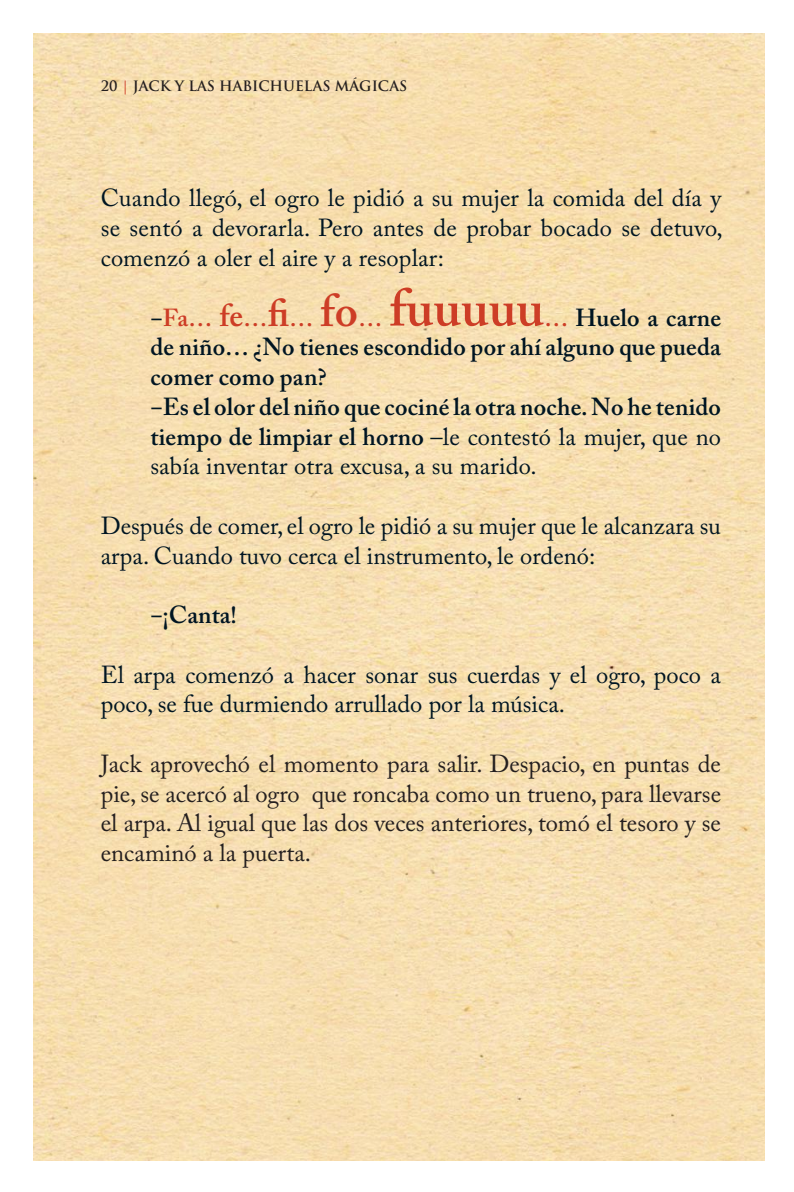
<style>
.page{position:relative;width:794px;height:1192px;background:#fff}
.page>*{position:absolute;margin:0;border:0;box-sizing:border-box;transform-origin:0 0}
.t1{font:24.5px/29.8px "Adobe Caslon Pro";color:#001522}
.t2{font:600 24.5px/29.8px "Adobe Caslon Pro";letter-spacing:.005em;color:#001522}
.t3{font:24.5px/29.8px "Adobe Caslon Pro";color:#241f1f;text-align:justify}
.t4{font:700 14px "Trajan Pro";color:#241f1f}
.s1{color:#cd3d26}
.s2{font-size:31.5px;color:#cd3d26}
.s3{font-size:38.5px;color:#cd3d26}
.s4{font-size:45.5px;color:#cd3d26}
.s5{font-size:52.5px;color:#cd3d26}
.s6{font-weight:400}
</style>
<div class="page">
<img style="left:33px;top:33px;width:731px;height:1127px">
<p class="t4" style="left:101px;top:78px;width:308px">20 <span class="s1">|</span> JACK Y LAS HABICHUELAS MÁGICAS</p>
<p class="t1" style="left:101px;top:183px;width:623px;text-align:justify">Cuando llegó, el ogro le pidió a su mujer la comida del día y se sentó a devorarla. Pero antes de probar bocado se detuvo, comenzó a oler el aire y a resoplar:</p>
<p class="t2" style="left:150px;top:302px;width:572px">‒<span class="s1">Fa…</span> <span class="s2">fe</span><span class="s1">…</span><span class="s3">fi</span><span class="s1">…</span> <span class="s4">fo</span><span class="s1">…</span> <span class="s5">fuuuuu</span><span class="s1">…</span> Huelo a carne de niño… ¿No tienes escondido por ahí alguno que pueda comer como pan?<br>‒Es el olor del niño que cociné la otra noche. No he tenido tiempo de limpiar el horno <span class="s6">–le contestó la mujer, que no sabía inventar otra excusa, a su marido.</span></p>
<p class="t1" style="left:101px;top:510px;width:621px">Después de comer, el ogro le pidió a su mujer que le alcanzara su arpa. Cuando tuvo cerca el instrumento, le ordenó:</p>
<p class="t2" style="left:150px;top:600px;width:88px">‒¡Canta!</p>
<p class="t1" style="left:101px;top:659px;width:622px">El arpa comenzó a hacer sonar sus cuerdas y el ogro, poco a poco, se fue durmiendo arrullado por la música.</p>
<p class="t3" style="left:101px;top:748px;width:622px">Jack aprovechó el momento para salir. Despacio, en puntas de pie, se acercó al ogro que roncaba como un trueno, para llevarse el arpa. Al igual que las dos veces anteriores, tomó el tesoro y se encaminó a la puerta.</p>
</div>
